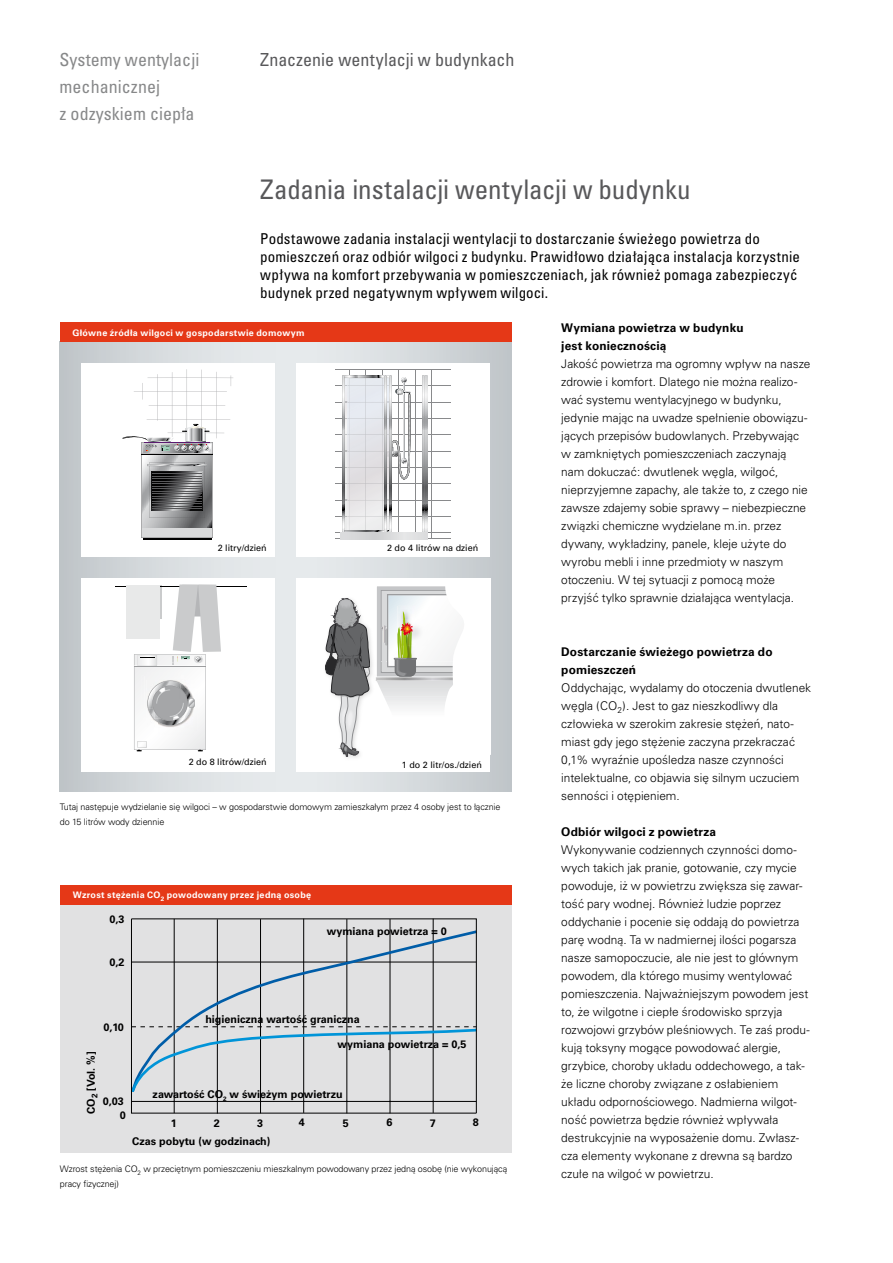
<style>
.page{position:relative;width:893px;height:1263px;background:#fff}
.page>*{position:absolute;margin:0;border:0;box-sizing:border-box;transform-origin:0 0}
.Head{font:condensed 27px "Univers CE";letter-spacing:-.005em;color:#58585a}
.Tekst{font:condensed 18px/27px "Univers CE";letter-spacing:.005em;color:#878889}
.Tekst-2{font:condensed 18px "Univers CE";color:#58585a}
.Subhead{font:condensed 15px/18px "Univers CE";letter-spacing:.01em;color:#000}
.tekst_bazowy{font:300 12px/18px "Univers CE";color:#000}
.tekst_bazowy-2{font:700 12px/18px "Univers CE";letter-spacing:.01em;color:#000}
.t1{font:700 10.8px "Univers CE";color:#000}
.podpis_zdjecia{font:300 9px/15px "Univers CE";letter-spacing:-.01em;color:#000}
.Tekst-3{font:700 9px "Univers CE";letter-spacing:.03em;color:#fff}
._5_Bildunterschrift{font:9px "Univers LTCYR 55 Roman";color:#000}
</style>
<div class="page">
<svg style="left:60px;top:342px;width:451px;height:450px;background:#d2d7da"></svg>
<div style="left:81px;top:363px;width:194px;height:194px;background:#fff"></div>
<hr style="left:143px;top:538px;width:68px;height:1px;background:#000">
<svg style="left:122px;top:369px;width:111px;height:169px"></svg>
<div style="left:296px;top:363px;width:194px;height:194px;background:#fff"></div>
<hr style="left:335px;top:369px;width:116px;height:1px;background:#898a8c">
<hr style="left:335px;top:386px;width:116px;height:1px;background:#898a8c">
<hr style="left:335px;top:402px;width:116px;height:1px;background:#898a8c">
<hr style="left:335px;top:418px;width:116px;height:1px;background:#898a8c">
<hr style="left:335px;top:435px;width:116px;height:1px;background:#898a8c">
<hr style="left:335px;top:451px;width:116px;height:1px;background:#898a8c">
<hr style="left:335px;top:467px;width:116px;height:1px;background:#898a8c">
<hr style="left:335px;top:484px;width:116px;height:1px;background:#898a8c">
<hr style="left:335px;top:500px;width:116px;height:1px;background:#898a8c">
<hr style="left:335px;top:516px;width:116px;height:1px;background:#898a8c">
<hr style="left:335px;top:533px;width:116px;height:1px;background:#898a8c">
<hr style="left:335px;top:539px;width:116px;height:1px;background:#898a8c">
<hr style="left:349px;top:369px;width:1px;height:170px;background:#898a8c">
<hr style="left:365px;top:369px;width:1px;height:170px;background:#898a8c">
<hr style="left:382px;top:369px;width:1px;height:170px;background:#898a8c">
<hr style="left:399px;top:369px;width:1px;height:170px;background:#898a8c">
<hr style="left:415px;top:369px;width:1px;height:170px;background:#898a8c">
<hr style="left:432px;top:369px;width:1px;height:170px;background:#898a8c">
<svg style="left:422px;top:376px;width:5px;height:156px"></svg>
<div style="left:341px;top:532px;width:87px;height:7px;background:#dadbdc"></div>
<svg style="left:342px;top:376px;width:69px;height:157px"></svg>
<div style="left:81px;top:578px;width:194px;height:194px;background:#fff"></div>
<hr style="left:115px;top:586px;width:132px;height:1px;background:#000">
<div style="left:127px;top:585px;width:33px;height:54px;background:#e8e9e9"></div>
<svg style="left:134px;top:584px;width:87px;height:167px"></svg>
<div style="left:296px;top:578px;width:194px;height:194px;background:#fff"></div>
<svg style="left:377px;top:586px;width:86px;height:122px"></svg>
<div style="left:60px;top:323px;width:451px;height:19px;background:#e53817"></div>
<div style="left:60px;top:904px;width:451px;height:249px;background:#e1e1e2"></div>
<svg style="left:131px;top:918px;width:346px;height:196px"></svg>
<div style="left:60px;top:885px;width:451px;height:19px;background:#e53817"></div>
<svg style="left:325px;top:598px;width:45px;height:158px"></svg>
<p class="Tekst" style="left:60px;top:46px;width:141px">Systemy wentylacji mechanicznej<br>z odzyskiem ciepła</p>
<p class="Tekst-2" style="left:260px;top:49px;width:256px">Znaczenie wentylacji w budynkach</p>
<p class="Head" style="left:260px;top:174px;width:432px">Zadania instalacji wentylacji w budynku</p>
<p class="Subhead" style="left:260px;top:230px;width:541px">Podstawowe zadania instalacji wentylacji to dostarczanie świeżego powietrza do pomieszczeń oraz odbiór wilgoci z budynku. Prawidłowo działająca instalacja korzystnie wpływa na komfort przebywania w pomieszczeniach, jak również pomaga zabezpieczyć budynek przed negatywnym wpływem wilgoci.</p>
<p class="Tekst-3" style="left:72px;top:327px;width:234px">Główne źródła wilgoci w gospodarstwie domowym</p>
<p class="_5_Bildunterschrift" style="left:218px;top:542px;width:51px">2 litry/dzień</p>
<p class="_5_Bildunterschrift" style="left:387px;top:542px;width:93px">2 do 4 litrów na dzień</p>
<p class="_5_Bildunterschrift" style="left:189px;top:756px;width:80px">2 do 8 litrów/dzień</p>
<p class="_5_Bildunterschrift" style="left:402px;top:758px;width:82px">1 do 2 litr/os./dzień</p>
<p class="podpis_zdjecia" style="left:60px;top:800px;width:442px">Tutaj następuje wydzielanie się wilgoci – w gospodarstwie domowym zamieszkałym przez 4 osoby jest to łącznie do 15 litrów wody dziennie</p>
<p class="Tekst-3" style="left:73px;top:889px;width:240px">Wzrost stężenia CO<sub>2</sub> powodowany przez jedną osobę</p>
<p class="t1" style="left:109px;top:913px;width:16px">0,3</p>
<p class="t1" style="left:109px;top:955px;width:16px">0,2</p>
<p class="t1" style="left:103px;top:1021px;width:22px">0,10</p>
<p class="t1" style="left:85px;top:1114px;width:64px;rotate:-90deg">CO<sub>2</sub> [Vol. %]</p>
<p class="t1" style="left:103px;top:1095px;width:22px">0,03</p>
<p class="t1" style="left:120px;top:1109px;width:7px">0</p>
<p class="t1" style="left:327px;top:924px;width:122px">wymiana powietrza = 0</p>
<p class="t1" style="left:205px;top:1013px;width:156px">higieniczna wartość graniczna</p>
<p class="t1" style="left:338px;top:1037px;width:131px">wymiana powietrza = 0,5</p>
<p class="t1" style="left:153px;top:1087px;width:192px">zawartość CO<sub>2</sub> w świeżym powietrzu</p>
<p class="t1" style="left:214px;top:1117px;width:7px">2</p>
<p class="t1" style="left:299px;top:1116px;width:7px">4</p>
<p class="t1" style="left:386px;top:1116px;width:7px">6</p>
<p class="t1" style="left:473px;top:1116px;width:7px">8</p>
<p class="t1" style="left:171px;top:1117px;width:7px">1</p>
<p class="t1" style="left:257px;top:1117px;width:7px">3</p>
<p class="t1" style="left:343px;top:1117px;width:7px">5</p>
<p class="t1" style="left:430px;top:1116px;width:7px">7</p>
<p class="t1" style="left:132px;top:1135px;width:140px">Czas pobytu (w godzinach)</p>
<p class="podpis_zdjecia" style="left:60px;top:1161px;width:449px">Wzrost stężenia CO<sub>2</sub> w przeciętnym pomieszczeniu mieszkalnym powodowany przez jedną osobę (nie wykonującą pracy fizycznej)</p>
<p class="tekst_bazowy-2" style="left:561px;top:319px;width:184px">Wymiana powietrza w budynku jest konieczno-ścią</p>
<p class="tekst_bazowy" style="left:561px;top:355px;width:251px">Jakość powietrza ma ogromny wpływ na nasze zdrowie i komfort. Dlatego nie można realizo&shy;wać systemu wentylacyjnego w budynku, jedynie mając na uwadze spełnienie obowiązu&shy;jących przepisów budowlanych. Przebywając w zamkniętych pomieszczeniach zaczynają nam dokuczać: dwutlenek węgla, wilgoć, nieprzyjemne zapachy, ale także to, z czego nie zawsze zdajemy sobie sprawy – niebezpieczne związki chemiczne wydzielane m.in. przez dywany, wykładziny, panele, kleje użyte do wyrobu mebli i inne przedmioty w naszym otoczeniu. W tej sytuacji z pomocą może przyjść tylko sprawnie działająca wentylacja.</p>
<p class="tekst_bazowy-2" style="left:561px;top:643px;width:213px">Dostarczanie świeżego powietrza do pomieszczeń</p>
<p class="tekst_bazowy" style="left:561px;top:679px;width:251px">Oddychając, wydalamy do otoczenia dwutlenek węgla (CO<sub>2</sub>). Jest to gaz nieszkodliwy dla człowieka w szerokim zakresie stężeń, nato&shy;miast gdy jego stężenie zaczyna przekraczać 0,1% wyraźnie upośledza nasze czynności intelektualne, co objawia się silnym uczuciem senności i otępieniem.</p>
<p class="tekst_bazowy-2" style="left:561px;top:823px;width:156px">Odbiór wilgoci z powietrza</p>
<p class="tekst_bazowy" style="left:561px;top:841px;width:250px">Wykonywanie codziennych czynności domo&shy;wych takich jak pranie, gotowanie, czy mycie powoduje, iż w powietrzu zwiększa się zawar&shy;tość pary wodnej. Również ludzie poprzez oddychanie i pocenie się oddają do powietrza parę wodną. Ta w nadmiernej ilości pogarsza nasze samopoczucie, ale nie jest to głównym powodem, dla którego musimy wentylować pomieszczenia. Najważniejszym powodem jest to, że wilgotne i ciepłe środowisko sprzyja rozwojowi grzybów pleśniowych. Te zaś produ&shy;kują toksyny mogące powodować alergie, grzybice, choroby układu oddechowego, a tak&shy;że liczne choroby związane z osłabieniem układu odpornościowego. Nadmierna wilgot&shy;ność powietrza będzie również wpływała destrukcyjnie na wyposażenie domu. Zwłasz&shy;cza elementy wykonane z drewna są bardzo czułe na wilgoć w powietrzu.</p>
</div>
